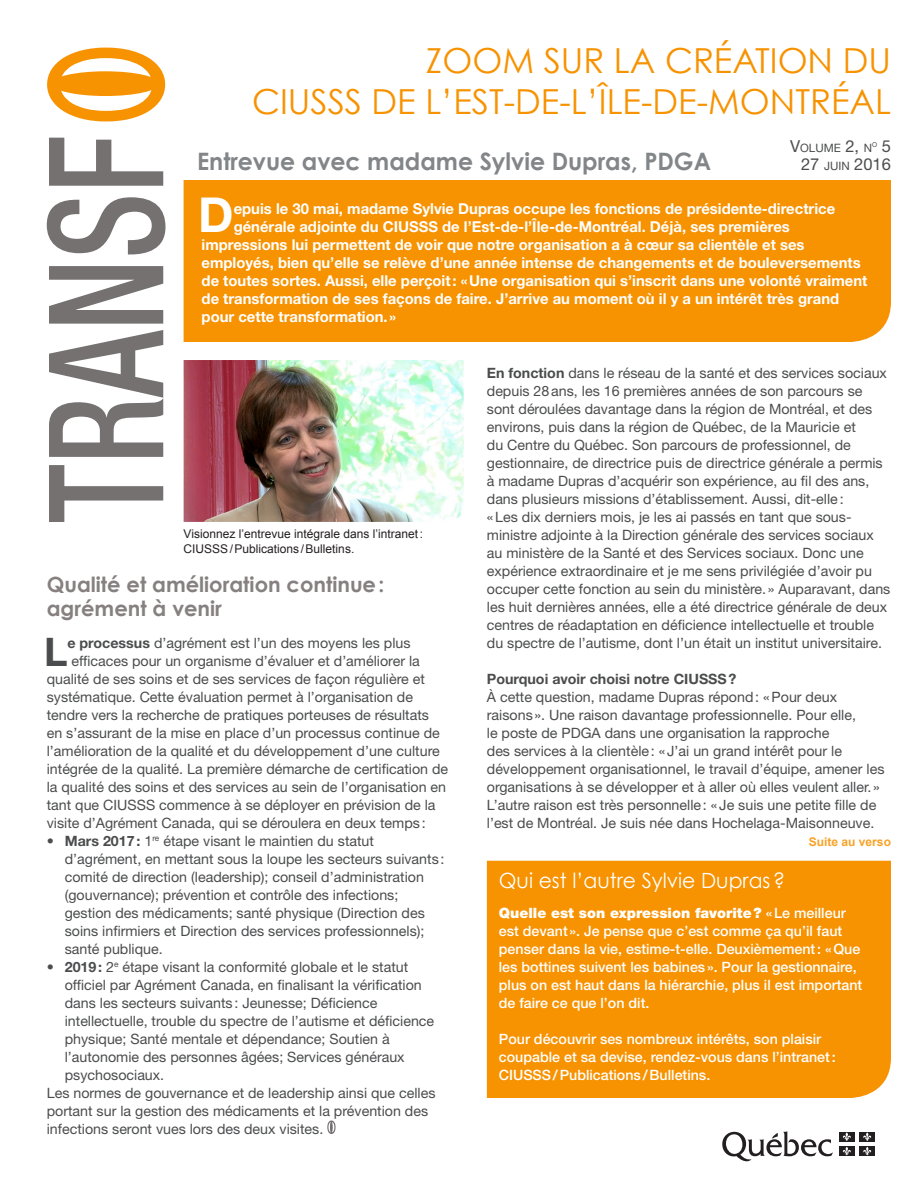
<style>
.page{position:relative;width:918px;height:1188px;background:#fff}
.page>*{position:absolute;margin:0;border:0;box-sizing:border-box;transform-origin:0 0}
.revers-intro{font:700 48.3px "Helvetica Neue LT Std";color:#fff}
.cors-arial_justifie{font:700 39.45px "Helvetica Neue LT Std";color:#4b4c4d}
.t1{font:34.5px "Century Gothic";color:#f79200}
.t2{font:700 24px "Century Gothic";color:#828689}
.titre_CGothic{font:700 21px/24px "Century Gothic";color:#868180}
.mini-titre{font:21px "Century Gothic";color:#fff}
.t3{font:16.5px "Helvetica Neue LT Std";color:#4b4c4d}
.revers-intro-2{font:700 15px "Helvetica Neue LT Std";color:#fff}
.cors-arial_justifie-2{font:14.25px/18px "Helvetica Neue LT Std";color:#4b4c4d}
.item{font:14.25px/18px "Helvetica Neue LT Std";color:#4b4c4d}
.cors-arial_justifie-3{font:500 14.25px/18px "Helvetica Neue LT Std";color:#fff}
.inter-titre{font:700 14.25px "Helvetica Neue LT Std";color:#4b4c4d}
.t4{font:12px/14.4px "Arial";color:#231f20}
.t5{font:700 12px "Arial";color:#f8a226}
.t6{font:11.55px "Helvetica Neue LT Std";color:#4b4c4d}
.t7{font:6.75px "Helvetica Neue LT Std";color:#4b4c4d}
.s1{font-size:16.5px}
.s2{font-size:11.55px}
.s3{font-weight:700}
.s4{font-weight:900}
</style>
<div class="page">
<svg style="left:722px;top:1131px;width:111px;height:31px"></svg>
<div style="left:839px;top:1132px;width:16px;height:10px;background:#231f20"></div>
<svg style="left:843px;top:1132px;width:8px;height:9px"></svg>
<div style="left:859px;top:1132px;width:16px;height:10px;background:#231f20"></div>
<svg style="left:863px;top:1132px;width:8px;height:9px"></svg>
<div style="left:839px;top:1146px;width:16px;height:10px;background:#231f20"></div>
<svg style="left:843px;top:1147px;width:8px;height:8px"></svg>
<div style="left:859px;top:1146px;width:16px;height:10px;background:#231f20"></div>
<svg style="left:863px;top:1147px;width:8px;height:8px"></svg>
<div style="left:184px;top:180px;width:707px;height:162px;background:#f79200"></div>
<svg style="left:327px;top:1120px;width:9px;height:14px"></svg>
<svg style="left:47px;top:138px;width:118px;height:384px"></svg>
<svg style="left:47px;top:48px;width:118px;height:73px"></svg>
<div style="left:52px;top:71px;width:107px;height:25px;background:#f79200;border-radius:50%"></div>
<img style="left:184px;top:360px;width:280px;height:162px">
<div style="left:487px;top:861px;width:404px;height:237px;background:#f79200"></div>
<p class="t1" style="left:426px;top:39px;width:467px">ZOOM SUR LA CRÉATION DU</p>
<p class="t1" style="left:252px;top:81px;width:640px">CIUSSS DE L’EST-DE-L’ÎLE-DE-MONTRÉAL</p>
<p class="t6" style="left:790px;top:141px;width:84px"><span class="s1">V</span>OLUME <span class="s1">2,</span> N</p>
<p class="t7" style="left:872px;top:140px;width:7px">O</p>
<p class="t3" style="left:882px;top:137px;width:11px">5</p>
<p class="t2" style="left:197px;top:146px;width:516px">Entrevue avec madame Sylvie Dupras, PDGA</p>
<p class="t3" style="left:801px;top:155px;width:91px">27 <span class="s2">JUIN</span> 2016</p>
<p class="revers-intro" style="left:198px;top:185px;width:37px">D</p>
<p class="revers-intro-2" style="left:234px;top:200px;width:603px">epuis le 30 mai, madame Sylvie Dupras occupe les fonctions de présidente-directrice</p>
<p class="revers-intro-2" style="left:234px;top:218px;width:558px">générale adjointe du CIUSSS de l’Est-de-l’Île-de-Montréal. Déjà, ses premières</p>
<p class="revers-intro-2" style="left:202px;top:236px;width:604px">impressions lui permettent de voir que notre organisation a à cœur sa clientèle et ses</p>
<p class="revers-intro-2" style="left:202px;top:254px;width:661px">employés, bien qu’elle se relève d’une année intense de changements et de bouleversements</p>
<p class="revers-intro-2" style="left:202px;top:272px;width:667px">de toutes sortes. Aussi, elle perçoit: «Une organisation qui s’inscrit dans une volonté vraiment</p>
<p class="revers-intro-2" style="left:202px;top:290px;width:639px">de transformation de ses façons de faire. J’arrive au moment où il y a un intérêt très grand</p>
<p class="revers-intro-2" style="left:202px;top:308px;width:196px">pour cette transformation. »</p>
<p class="t4" style="left:184px;top:527px;width:241px">Visionnez l’entrevue intégrale dans l’intranet:<br>CIUSSS/Publications /Bulletins.</p>
<p class="titre_CGothic" style="left:47px;top:572px;width:339px">Qualité et amélioration continue: agrément à venir</p>
<p class="cors-arial_justifie" style="left:44px;top:628px;width:25px">L</p>
<p class="cors-arial_justifie-2" style="left:67px;top:634px;width:345px"><span class="s3">e processus</span> d’agrément est l’un des moyens les plus</p>
<p class="cors-arial_justifie-2" style="left:71px;top:652px;width:350px">efficaces pour un organisme d’évaluer et d’améliorer la</p>
<p class="cors-arial_justifie-2" style="left:47px;top:670px;width:380px">qualité de ses soins et de ses services de façon régulière et</p>
<p class="cors-arial_justifie-2" style="left:47px;top:688px;width:368px">systématique. Cette évaluation permet à l’organisation de</p>
<p class="cors-arial_justifie-2" style="left:47px;top:706px;width:384px">tendre vers la recherche de pratiques porteuses de résultats</p>
<p class="cors-arial_justifie-2" style="left:47px;top:724px;width:395px">en s’assurant de la mise en place d’un processus continue de</p>
<p class="cors-arial_justifie-2" style="left:47px;top:742px;width:395px">l’amélioration de la qualité et du développement d’une culture</p>
<p class="cors-arial_justifie-2" style="left:47px;top:760px;width:403px">intégrée de la qualité. La première démarche de certification de</p>
<p class="cors-arial_justifie-2" style="left:47px;top:778px;width:401px">la qualité des soins et des services au sein de l’organisation en</p>
<p class="cors-arial_justifie-2" style="left:47px;top:796px;width:390px">tant que CIUSSS commence à se déployer en prévision de la</p>
<p class="cors-arial_justifie-2" style="left:47px;top:814px;width:380px">visite d’Agrément Canada, qui se déroulera en deux temps :</p>
<p class="item" style="left:65px;top:832px;width:381px;text-indent:-18px"><span class="s3">• Mars 2017:</span> 1<sup>re</sup> étape visant le maintien du statut d’agrément, en mettant sous la loupe les secteurs suivants: comité de direction (leadership); conseil d’administration (gouvernance); prévention et contrôle des infections; gestion des médicaments; santé physique (Direction des soins infirmiers et Direction des services professionnels); santé publique.</p>
<p class="item" style="left:65px;top:958px;width:371px;text-indent:-18px"><span class="s3">• 2019:</span> 2<sup>e</sup> étape visant la conformité globale et le statut officiel par Agrément Canada, en finalisant la vérification dans les secteurs suivants: Jeunesse; Déficience intellectuelle, trouble du spectre de l’autisme et déficience physique; Santé mentale et dépendance; Soutien à l’autonomie des personnes âgées; Services généraux psychosociaux.</p>
<p class="cors-arial_justifie-2" style="left:47px;top:1084px;width:390px">Les normes de gouvernance et de leadership ainsi que celles portant sur la gestion des médicaments et la prévention des infections seront vues lors des deux visites.</p>
<p class="cors-arial_justifie-2" style="left:487px;top:364px;width:405px"><span class="s3">En fonction</span> dans le réseau de la santé et des services sociaux depuis 28ans, les 16 premières années de son parcours se sont déroulées davantage dans la région de Montréal, et des environs, puis dans la région de Québec, de la Mauricie et<br>du Centre du Québec. Son parcours de professionnel, de gestionnaire, de directrice puis de directrice générale a permis à madame Dupras d’acquérir son expérience, au fil des ans, dans plusieurs missions d’établissement. Aussi, dit-elle:<br>«Les dix derniers mois, je les ai passés en tant que sous&shy;ministre adjointe à la Direction générale des services sociaux au ministère de la Santé et des Services sociaux. Donc une expérience extraordinaire et je me sens privilégiée d’avoir pu occuper cette fonction au sein du ministère. » Auparavant, dans les huit dernières années, elle a été directrice générale de deux centres de réadaptation en déficience intellectuelle et trouble du spectre de l’autisme, dont l’un était un institut universitaire.</p>
<p class="inter-titre" style="left:487px;top:670px;width:251px">Pourquoi avoir choisi notre CIUSSS?</p>
<p class="cors-arial_justifie-2" style="left:487px;top:688px;width:399px">À cette question, madame Dupras répond: «Pour deux raisons ». Une raison davantage professionnelle. Pour elle,<br>le poste de PDGA dans une organisation la rapproche<br>des services à la clientèle: «J’ai un grand intérêt pour le développement organisationnel, le travail d’équipe, amener les organisations à se développer et à aller où elles veulent aller. » L’autre raison est très personnelle: «Je suis une petite fille de l’est de Montréal. Je suis née dans Hochelaga-Maisonneuve.</p>
<p class="t5" style="left:809px;top:834px;width:84px">Suite au verso</p>
<p class="mini-titre" style="left:499px;top:868px;width:288px">Qui est l’autre Sylvie Dupras?</p>
<p class="cors-arial_justifie-3" style="left:499px;top:904px;width:365px"><span class="s4">Quelle est son expression favorite?</span> «Le meilleur est devant ». Je pense que c’est comme ça qu’il faut penser dans la vie, estime-t-elle. Deuxièmement: «Que les bottines suivent les babines». Pour la gestionnaire, plus on est haut dans la hiérarchie, plus il est important de faire ce que l’on dit.</p>
<p class="cors-arial_justifie-3" style="left:499px;top:1030px;width:338px">Pour découvrir ses nombreux intérêts, son plaisir coupable et sa devise, rendez-vous dans l’intranet:<br>CIUSSS/Publications/Bulletins.</p>
</div>
